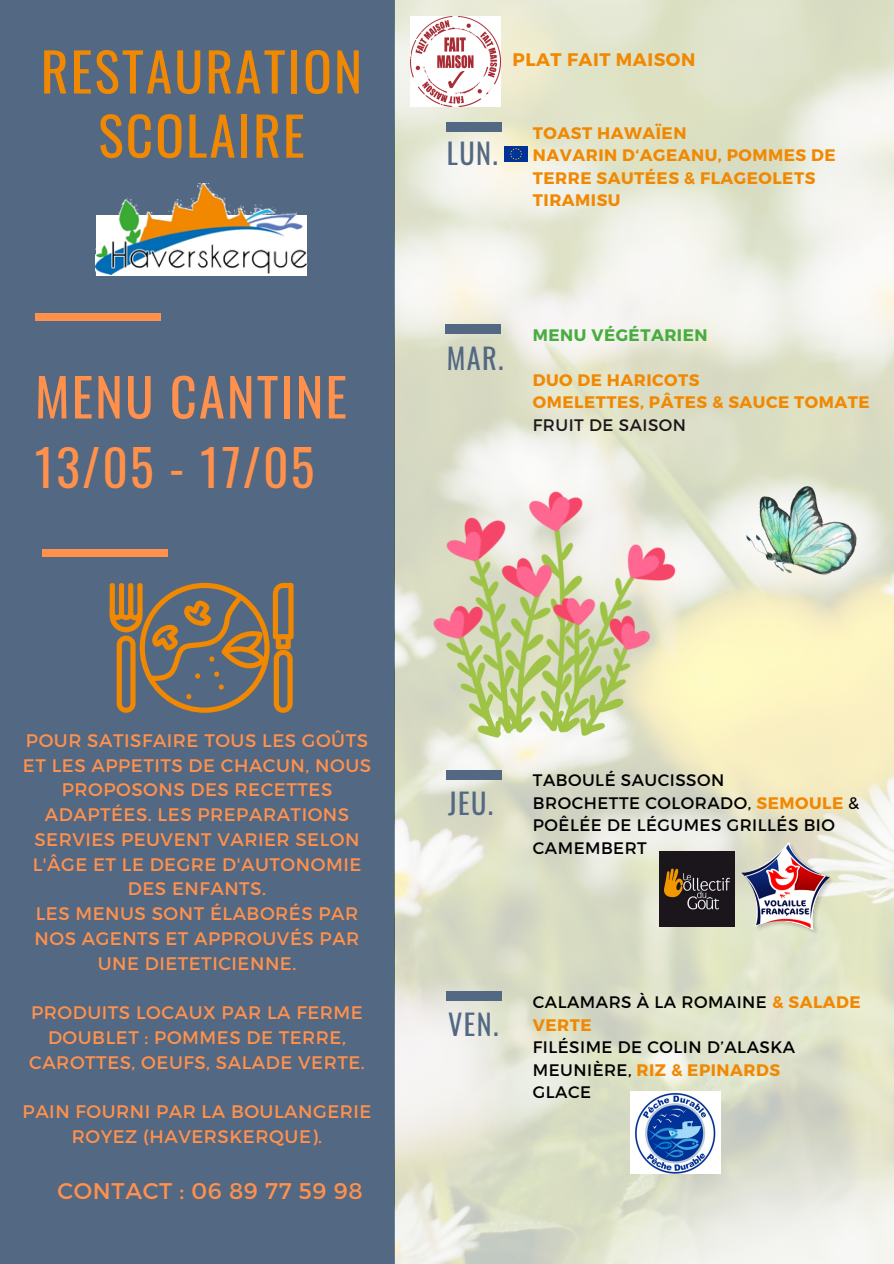
<style>
.page{position:relative;width:894px;height:1264px;background:#fff}
.page>*{position:absolute;margin:0;border:0;box-sizing:border-box;transform-origin:0 0}
.t1{font:53.25px/64.2px "Oswald";letter-spacing:.04em;color:#f18802;text-align:center}
.t2{font:52.5px "Oswald";letter-spacing:.04em;color:#ff914d}
.t3{font:49.5px "Oswald";letter-spacing:.04em;color:#ff914d}
.t4{font:28.2px "Oswald";letter-spacing:.05em;color:#536882}
.t5{font:22.65px "Montserrat";letter-spacing:.03em;color:#ff914d}
.t6{font:18.15px/24.8px "Montserrat";letter-spacing:.03em;color:#ff914d;text-align:center}
.t7{font:700 18.15px "Montserrat";letter-spacing:.03em;color:#f18802}
.t8{font:16.65px/22.5px "Montserrat";letter-spacing:.03em;color:#000}
.t9{font:700 16.65px/22.5px "Montserrat";letter-spacing:.03em;color:#f18802}
.t10{font:700 16.65px "Montserrat";letter-spacing:.03em;color:#47ad3f}
.t11{font:16.65px "Montserrat";letter-spacing:.03em;color:#1b161b}
.s1{font-weight:700;color:#f18802}
</style>
<div class="page">
<div style="left:0;top:0;width:394px;height:1263px;background:#536882"></div>
<div style="left:42px;top:550px;width:126px;height:6px;background:#ff914d"></div>
<img style="left:96px;top:183px;width:211px;height:92px">
<div style="left:35px;top:313px;width:126px;height:7px;background:#ff914d"></div>
<svg style="left:109px;top:583px;width:184px;height:129px"></svg>
<img style="left:394px;top:0;width:499px;height:1263px">
<div style="left:446px;top:770px;width:56px;height:9px;background:#536882"></div>
<div style="left:446px;top:991px;width:56px;height:9px;background:#536882"></div>
<div style="left:446px;top:122px;width:56px;height:9px;background:#536882"></div>
<div style="left:445px;top:324px;width:55px;height:9px;background:#536882"></div>
<img style="left:410px;top:16px;width:90px;height:90px">
<img style="left:433px;top:492px;width:242px;height:245px">
<img style="left:745px;top:487px;width:111px;height:87px">
<img style="left:739px;top:839px;width:98px;height:99px">
<div style="left:504px;top:146px;width:24px;height:16px;background:#039"></div>
<svg style="left:510px;top:148px;width:12px;height:12px"></svg>
<img style="left:659px;top:851px;width:75px;height:75px">
<img style="left:630px;top:1091px;width:90px;height:82px">
<p class="t1" style="left:41px;top:37px;width:323px">RESTAURATION<br>SCOLAIRE</p>
<p class="t2" style="left:35px;top:356px;width:313px">MENU CANTINE</p>
<p class="t3" style="left:35px;top:428px;width:281px">13/05 - 17/05</p>
<h2 class="t7" style="left:512px;top:48px;width:184px">PLAT FAIT MAISON</h2>
<p class="t4" style="left:446px;top:132px;width:53px">LUN.</p>
<p class="t9" style="left:532px;top:121px;width:304px">TOAST HAWAÏEN<br>NAVARIN D‘AGEANU, POMMES DE<br>TERRE SAUTÉES &amp; FLAGEOLETS<br>TIRAMISU</p>
<p class="t4" style="left:446px;top:336px;width:58px">MAR.</p>
<p class="t10" style="left:532px;top:324px;width:176px">MENU VÉGÉTARIEN</p>
<p class="t9" style="left:532px;top:368px;width:168px">DUO DE HARICOTS</p>
<h3 class="t9" style="left:532px;top:390px;width:338px">OMELETTES, PÂTES &amp; SAUCE TOMATE</h3>
<p class="t11" style="left:532px;top:414px;width:155px">FRUIT DE SAISON</p>
<p class="t6" style="left:23px;top:727px;width:349px">POUR SATISFAIRE TOUS LES GOÛTS<br>ET LES APPETITS DE CHACUN, NOUS<br>PROPOSONS DES RECETTES<br>ADAPTÉES. LES PREPARATIONS<br>SERVIES PEUVENT VARIER SELON<br>L'ÂGE ET LE DEGRE D'AUTONOMIE<br>DES ENFANTS.</p>
<h4 class="t6" style="left:35px;top:900px;width:326px">LES MENUS SONT ÉLABORÉS PAR<br>NOS AGENTS ET APPROUVÉS PAR<br>UNE DIETETICIENNE.</h4>
<p class="t6" style="left:29px;top:999px;width:337px">PRODUITS LOCAUX PAR LA FERME<br>DOUBLET : POMMES DE TERRE,<br>CAROTTES, OEUFS, SALADE VERTE.</p>
<h2 class="t6" style="left:23px;top:1098px;width:350px">PAIN FOURNI PAR LA BOULANGERIE<br>ROYEZ (HAVERSKERQUE).</h2>
<h4 class="t5" style="left:57px;top:1176px;width:306px">CONTACT : 06 89 77 59 98</h4>
<p class="t4" style="left:448px;top:781px;width:46px">JEU.</p>
<p class="t8" style="left:532px;top:768px;width:193px">TABOULÉ SAUCISSON</p>
<p class="t8" style="left:532px;top:791px;width:328px">BROCHETTE COLORADO, <span class="s1">SEMOULE</span> &amp;<br>POÊLÉE DE LÉGUMES GRILLÉS BIO</p>
<p class="t8" style="left:532px;top:836px;width:115px">CAMEMBERT</p>
<h4 class="t4" style="left:448px;top:1002px;width:52px">VEN.</h4>
<p class="t8" style="left:532px;top:990px;width:329px">CALAMARS À LA ROMAINE <span class="s1">&amp; SALADE<br>VERTE</span></p>
<p class="t8" style="left:532px;top:1035px;width:264px">FILÉSIME DE COLIN D’ALASKA<br>MEUNIÈRE, <span class="s1">RIZ &amp; EPINARDS</span></p>
<h2 class="t8" style="left:532px;top:1080px;width:60px">GLACE</h2>
</div>
